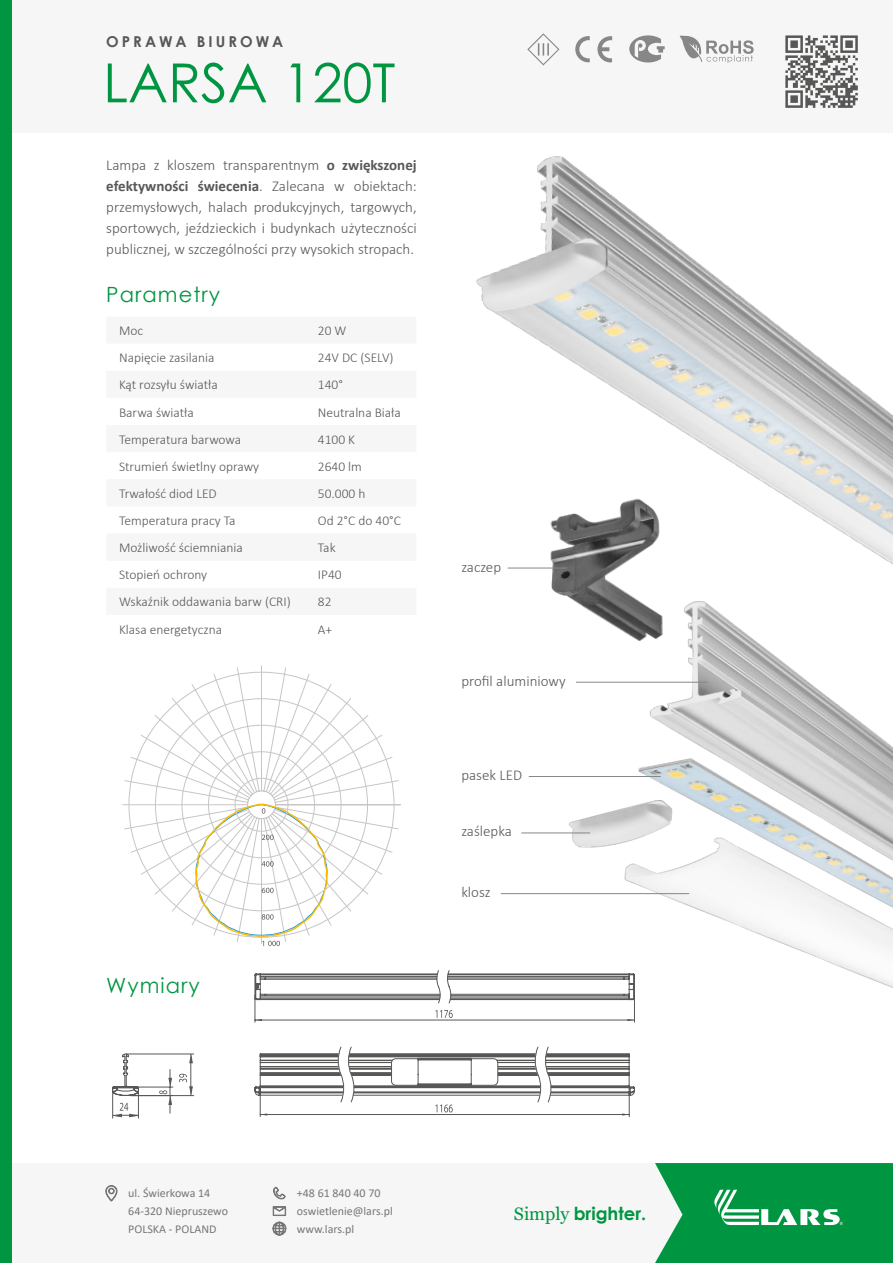
<style>
.page{position:relative;width:893px;height:1263px;background:#fff}
.page>*{position:absolute;margin:0;border:0;box-sizing:border-box;transform-origin:0 0}
.t1{font:54px "Century Gothic";color:#009641}
.t2{font:21px "Century Gothic";letter-spacing:.05em;color:#009641}
.t3{font:700 18px "Century Gothic";color:#009641}
.t4{font:300 15px/21px "Calibri";color:#575756;text-align:justify}
.t5{font:700 15px "Century Gothic";letter-spacing:.2em;color:#575756}
.t6{font:300 13.5px "Calibri";color:#575756}
.t7{font:12px/18px "Calibri";color:#575756}
.s1{font-weight:700}
.s2{font-family:"Georgia";font-weight:400}
</style>
<div class="page">
<div style="left:0;top:0;width:893px;height:133px;background:#f6f6f6"></div>
<svg style="left:105px;top:1185px;width:13px;height:17px"></svg>
<svg style="left:273px;top:1206px;width:13px;height:10px"></svg>
<svg style="left:273px;top:1186px;width:13px;height:14px"></svg>
<svg style="left:273px;top:1222px;width:13px;height:13px"></svg>
<svg style="left:654px;top:1163px;width:239px;height:100px;background:#1ca156"></svg>
<svg style="left:785px;top:35px;width:73px;height:17px"></svg>
<img style="left:476px;top:52px;width:417px;height:435px">
<img style="left:501px;top:487px;width:392px;height:501px">
<hr style="left:508px;top:568px;width:59px;height:1px;background:#878787">
<hr style="left:576px;top:682px;width:132px;height:1px;background:#878787">
<hr style="left:529px;top:776px;width:132px;height:1px;background:#878787">
<hr style="left:521px;top:832px;width:69px;height:1px;background:#878787">
<hr style="left:501px;top:893px;width:188px;height:1px;background:#878787">
<svg style="left:575px;top:36px;width:37px;height:26px"></svg>
<svg style="left:629px;top:35px;width:36px;height:28px"></svg>
<svg style="left:680px;top:35px;width:74px;height:28px"></svg>
<svg style="left:527px;top:33px;width:32px;height:32px"></svg>
<div style="left:0;top:0;width:12px;height:1263px;background:#009641"></div>
<svg style="left:122px;top:665px;width:279px;height:261px"></svg>
<svg style="left:195px;top:803px;width:133px;height:143px"></svg>
<hr style="left:130px;top:1095px;width:64px;height:1px;background:#575756">
<hr style="left:126px;top:1054px;width:68px;height:1px;background:#575756">
<hr style="left:139px;top:1087px;width:34px;height:1px;background:#575756">
<svg style="left:112px;top:1053px;width:27px;height:65px"></svg>
<svg style="left:179px;top:1053px;width:14px;height:43px"></svg>
<svg style="left:159px;top:1069px;width:13px;height:44px"></svg>
<svg style="left:254px;top:970px;width:381px;height:147px"></svg>
<p class="t5" style="left:106px;top:30px;width:178px">OPRAWA BIUROWA</p>
<h1 class="t1" style="left:103px;top:45px;width:294px">LARSA 120T</h1>
<p class="t4" style="left:106px;top:155px;width:312px">Lampa z kloszem transparentnym <span class="s1">o zwiększonej efektywności świecenia</span>. Zalecana w obiektach: przemysłowych, halach produkcyjnych, targowych, sportowych, jeździeckich i budynkach użyteczności publicznej, w szczególności przy wysokich stropach.</p>
<h2 class="t2" style="left:106px;top:279px;width:115px">Parametry</h2>
<p class="t6" style="left:119px;top:322px;width:26px">Moc</p>
<p class="t6" style="left:318px;top:322px;width:30px">20 W</p>
<p class="t6" style="left:119px;top:349px;width:97px">Napięcie zasilania</p>
<p class="t6" style="left:318px;top:349px;width:77px">24V DC (SELV)</p>
<p class="t6" style="left:119px;top:376px;width:100px">Kąt rozsyłu światła</p>
<p class="t6" style="left:318px;top:376px;width:27px">140°</p>
<p class="t6" style="left:119px;top:404px;width:76px">Barwa światła</p>
<p class="t6" style="left:318px;top:404px;width:85px">Neutralna Biała</p>
<p class="t6" style="left:119px;top:431px;width:124px">Temperatura barwowa</p>
<p class="t6" style="left:318px;top:431px;width:39px">4100 K</p>
<p class="t6" style="left:119px;top:458px;width:142px">Strumień świetlny oprawy</p>
<p class="t6" style="left:318px;top:458px;width:46px">2640 lm</p>
<p class="t6" style="left:119px;top:485px;width:99px">Trwałość diod LED</p>
<p class="t6" style="left:318px;top:485px;width:49px">50.000 h</p>
<p class="t6" style="left:119px;top:512px;width:118px">Temperatura pracy Ta</p>
<p class="t6" style="left:318px;top:512px;width:85px">Od 2°C do 40°C</p>
<p class="t6" style="left:119px;top:539px;width:125px">Możliwość ściemniania</p>
<p class="t6" style="left:318px;top:539px;width:19px">Tak</p>
<p class="t6" style="left:119px;top:566px;width:90px">Stopień ochrony</p>
<p class="t6" style="left:318px;top:566px;width:25px">IP40</p>
<p class="t6" style="left:119px;top:594px;width:173px">Wskaźnik oddawania barw (CRI)</p>
<p class="t6" style="left:318px;top:594px;width:15px">82</p>
<p class="t6" style="left:119px;top:621px;width:105px">Klasa energetyczna</p>
<p class="t6" style="left:318px;top:621px;width:16px">A+</p>
<h2 class="t2" style="left:106px;top:970px;width:95px">Wymiary</h2>
<p class="t4" style="left:461px;top:556px;width:41px">zaczep</p>
<p class="t4" style="left:461px;top:671px;width:106px">profil aluminiowy</p>
<p class="t4" style="left:461px;top:765px;width:62px">pasek LED</p>
<p class="t4" style="left:461px;top:820px;width:52px">zaślepka</p>
<p class="t4" style="left:461px;top:882px;width:31px">klosz</p>
<p class="t7" style="left:128px;top:1184px;width:101px">ul. Świerkowa 14<br>64-320 Niepruszewo<br>POLSKA - POLAND</p>
<p class="t7" style="left:297px;top:1184px;width:97px">+48 61 840 40 70 oswietlenie@lars.pl www.lars.pl</p>
<h3 class="t3" style="left:514px;top:1200px;width:134px"><span class="s2">Simply</span> brighter.</h3>
</div>
